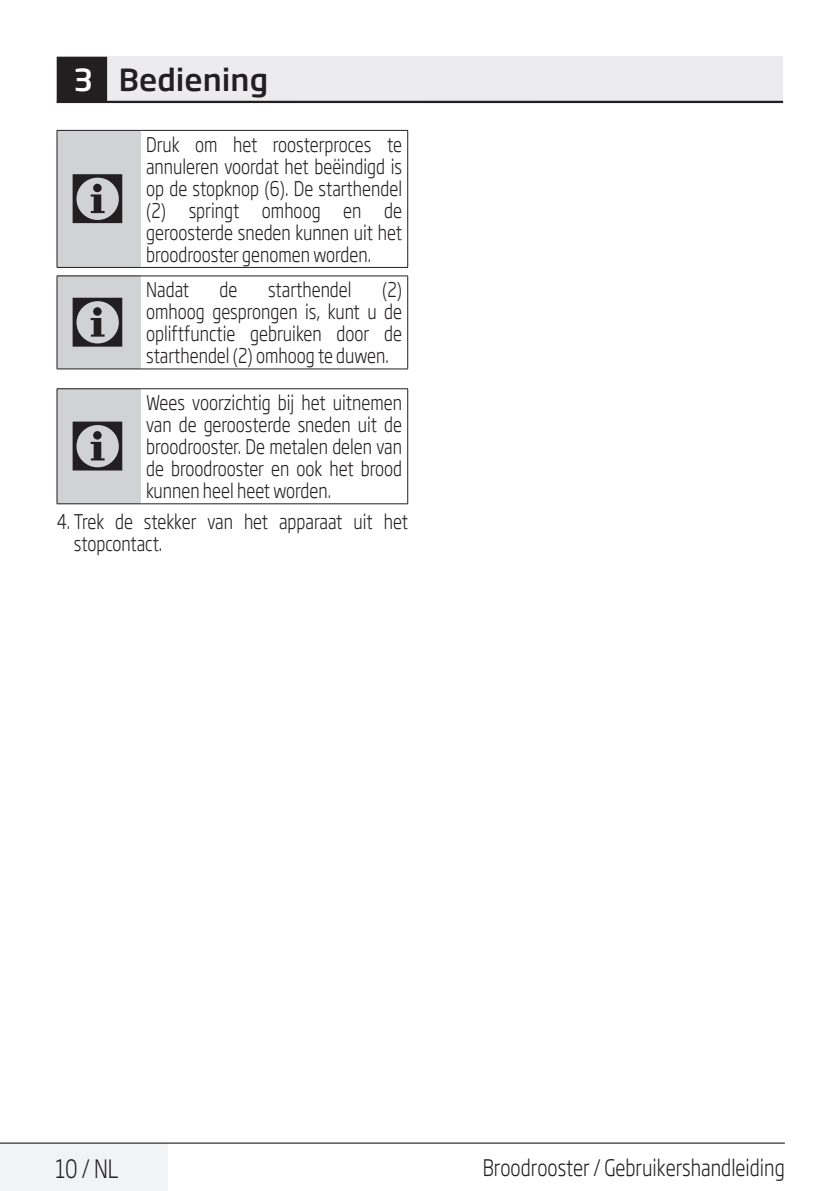
<style>
.page{position:relative;width:840px;height:1191px;background:#fff}
.page>*{position:absolute;margin:0;border:0;box-sizing:border-box;transform-origin:0 0}
.t1{font:72px "ZIWARNUN";color:#231f20}
.Unite_Baslik_Icerik{font:500 30px "Soho Gothic Pro";color:#231f20}
.t2{font:300 25px "Soho Gothic Pro";color:#231f20;scale:.8 1}
.t3{font:300 22.4px "Soho Gothic Pro";color:#231f20;scale:.8 1}
.Duz_Metin{font:300 20px/22px "Soho Gothic Pro";color:#231f20;text-align:justify;scale:.8 1}
.s1{color:#fff}
</style>
<div class="page">
<div style="left:0;top:1143px;width:168px;height:48px;background:#f2f3f4"></div>
<hr style="left:0;top:1142px;width:784px;height:1px;background:#000">
<div style="left:57px;top:57px;width:725px;height:45px;background:#ececee"></div>
<hr style="left:57px;top:101px;width:725px;height:2px;background:#231f20">
<div style="left:58px;top:58px;width:48px;height:43px;background:#231f20"></div>
<div style="left:57px;top:57px;width:50px;height:45px;border:2px solid #231f20"></div>
<div style="left:57px;top:130px;width:83px;height:137px;background:#d1d2d4"></div>
<hr style="left:57px;top:267px;width:83px;height:1px;background:#231f20">
<hr style="left:140px;top:130px;width:268px;height:1px;background:#231f20">
<hr style="left:407px;top:131px;width:1px;height:136px;background:#231f20">
<hr style="left:140px;top:267px;width:268px;height:1px;background:#231f20">
<hr style="left:57px;top:130px;width:83px;height:1px;background:#231f20">
<hr style="left:57px;top:131px;width:1px;height:136px;background:#231f20">
<div style="left:57px;top:276px;width:83px;height:93px;background:#d1d2d4"></div>
<hr style="left:57px;top:368px;width:83px;height:1px;background:#231f20">
<hr style="left:140px;top:275px;width:268px;height:1px;background:#231f20">
<hr style="left:407px;top:276px;width:1px;height:93px;background:#231f20">
<hr style="left:140px;top:368px;width:268px;height:1px;background:#231f20">
<hr style="left:57px;top:275px;width:83px;height:1px;background:#231f20">
<hr style="left:57px;top:276px;width:1px;height:93px;background:#231f20">
<div style="left:57px;top:389px;width:83px;height:115px;background:#d1d2d4"></div>
<hr style="left:57px;top:503px;width:83px;height:1px;background:#231f20">
<hr style="left:140px;top:388px;width:268px;height:1px;background:#231f20">
<hr style="left:407px;top:389px;width:1px;height:114px;background:#231f20">
<hr style="left:140px;top:503px;width:268px;height:1px;background:#231f20">
<hr style="left:57px;top:388px;width:83px;height:1px;background:#231f20">
<hr style="left:57px;top:389px;width:1px;height:114px;background:#231f20">
<p class="Unite_Baslik_Icerik" style="left:74px;top:56px;width:196px"><span class="s1">3</span> Bediening</p>
<p class="t1" style="left:68px;top:161px;width:63px">C</p>
<p class="t1" style="left:68px;top:284px;width:63px">C</p>
<p class="Duz_Metin" style="left:146px;top:132px;width:321px">Druk om het roosterproces te annuleren voordat het beëindigd is op de stopknop (6). De starthendel (2) springt omhoog en de geroosterde sneden kunnen uit het broodrooster genomen worden.</p>
<p class="Duz_Metin" style="left:146px;top:278px;width:55px">Nadat</p>
<p class="Duz_Metin" style="left:219px;top:278px;width:24px">de</p>
<p class="Duz_Metin" style="left:268px;top:278px;width:106px">starthendel</p>
<p class="Duz_Metin" style="left:146px;top:278px;width:321px;text-indent:236px">(2) omhoog gesprongen is, kunt u de opliftfunctie gebruiken door de starthendel (2) omhoog te duwen.</p>
<p class="Duz_Metin" style="left:146px;top:390px;width:321px">Wees voorzichtig bij het uitnemen van de geroosterde sneden uit de broodrooster. De metalen delen van de broodrooster en ook het brood kunnen heel heet worden.</p>
<p class="Duz_Metin" style="left:74px;top:510px;width:419px;text-indent:-17px">4. Trek de stekker van het apparaat uit het stopcontact.</p>
<p class="t1" style="left:68px;top:408px;width:63px">C</p>
<p class="t2" style="left:55px;top:1149px;width:80px">10 / NL</p>
<p class="t3" style="left:482px;top:1150px;width:379px">Broodrooster / Gebruikershandleiding</p>
</div>
